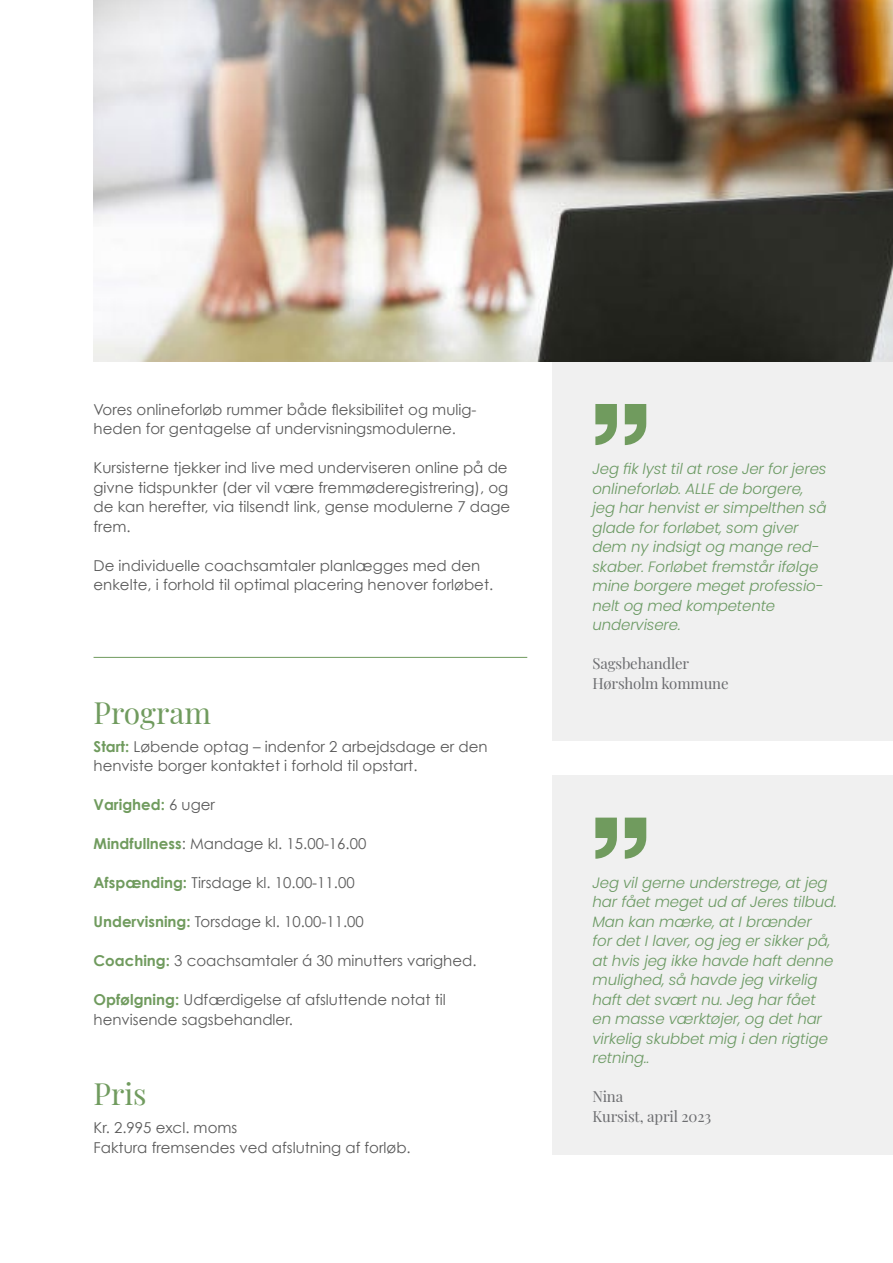
<style>
.page{position:relative;width:893px;height:1263px;background:#fff}
.page>*{position:absolute;margin:0;border:0;box-sizing:border-box;transform-origin:0 0}
.t1{font:30px "Playfair Display";color:#709b5e}
.t2{font:15px/19.5px "Century Gothic";color:#5a5a5a}
.t3{font:italic 300 15px/19.5px "Poppins";letter-spacing:-.01em;color:#6c9a64}
.t4{font:15px/19.5px "Playfair Display";letter-spacing:-.01em;color:#6c6d70}
.t5{font:700 15px "Century Gothic";color:#709b5e}
.s1{font-weight:700;color:#709b5e}
.s2{font-weight:400;color:#5a5a5a}
</style>
<div class="page">
<div style="left:553px;top:361px;width:340px;height:380px;background:#f0f0f0"></div>
<div style="left:553px;top:775px;width:340px;height:380px;background:#f0f0f0"></div>
<svg style="left:625px;top:404px;width:21px;height:41px"></svg>
<svg style="left:595px;top:404px;width:22px;height:41px"></svg>
<svg style="left:625px;top:818px;width:21px;height:41px"></svg>
<svg style="left:595px;top:818px;width:22px;height:41px"></svg>
<hr style="left:94px;top:657px;width:433px;height:1px;background:#709b5e">
<img style="left:94px;top:0;width:799px;height:361px">
<p class="t2" style="left:94px;top:399px;width:384px">Vores onlineforløb rummer både fleksibilitet og mulig&shy;heden for gentagelse af undervisningsmodulerne.</p>
<p class="t2" style="left:94px;top:458px;width:418px">Kursisterne tjekker ind live med underviseren online på de givne tidspunkter (der vil være fremmøderegistrering), og de kan herefter, via tilsendt link, gense modulerne 7 dage frem.</p>
<p class="t2" style="left:94px;top:555px;width:401px">De individuelle coachsamtaler planlægges med den enkelte, i forhold til optimal placering henover forløbet.</p>
<h1 class="t1" style="left:94px;top:689px;width:119px">Program</h1>
<p class="t2" style="left:94px;top:736px;width:396px"><span class="s1">Start:</span> Løbende optag – indenfor 2 arbejdsdage er den henviste borger kontaktet i forhold til opstart.</p>
<p class="t5" style="left:94px;top:795px;width:123px">Varighed: <span class="s2">6 uger</span></p>
<p class="t2" style="left:94px;top:834px;width:274px"><span class="s1">Mindfullness</span>: Mandage kl. 15.00-16.00</p>
<p class="t2" style="left:94px;top:873px;width:263px"><span class="s1">Afspænding:</span> Tirsdage kl. 10.00-11.00</p>
<p class="t2" style="left:94px;top:912px;width:272px"><span class="s1">Undervisning:</span> Torsdage kl. 10.00-11.00</p>
<p class="t2" style="left:94px;top:951px;width:385px"><span class="s1">Coaching:</span> 3 coachsamtaler á 30 minutters varighed.</p>
<p class="t2" style="left:94px;top:990px;width:354px"><span class="s1">Opfølgning:</span> Udfærdigelse af afsluttende notat til henvisende sagsbehandler.</p>
<h1 class="t1" style="left:94px;top:1070px;width:55px">Pris</h1>
<p class="t2" style="left:94px;top:1118px;width:319px">Kr. 2.995 excl. moms<br>Faktura fremsendes ved afslutning af forløb.</p>
<p class="t3" style="left:592px;top:459px;width:236px">Jeg fik lyst til at rose Jer for jeres onlineforløb. ALLE de borgere, jeg har henvist er simpelthen så glade for forløbet, som giver dem ny indsigt og mange red&shy;skaber. Forløbet fremstår ifølge mine borgere meget professio&shy;nelt og med kompetente undervisere.</p>
<p class="t4" style="left:592px;top:653px;width:138px">Sagsbehandler<br>Hørsholm kommune</p>
<p class="t3" style="left:592px;top:873px;width:246px">Jeg vil gerne understrege, at jeg har fået meget ud af Jeres tilbud.<br>Man kan mærke, at I brænder<br>for det I laver, og jeg er sikker på, at hvis jeg ikke havde haft denne mulighed, så havde jeg virkelig haft det svært nu. Jeg har fået en masse værktøjer, og det har virkelig skubbet mig i den rigtige retning..</p>
<p class="t4" style="left:592px;top:1086px;width:120px">Nina<br>Kursist, april 2023</p>
</div>
